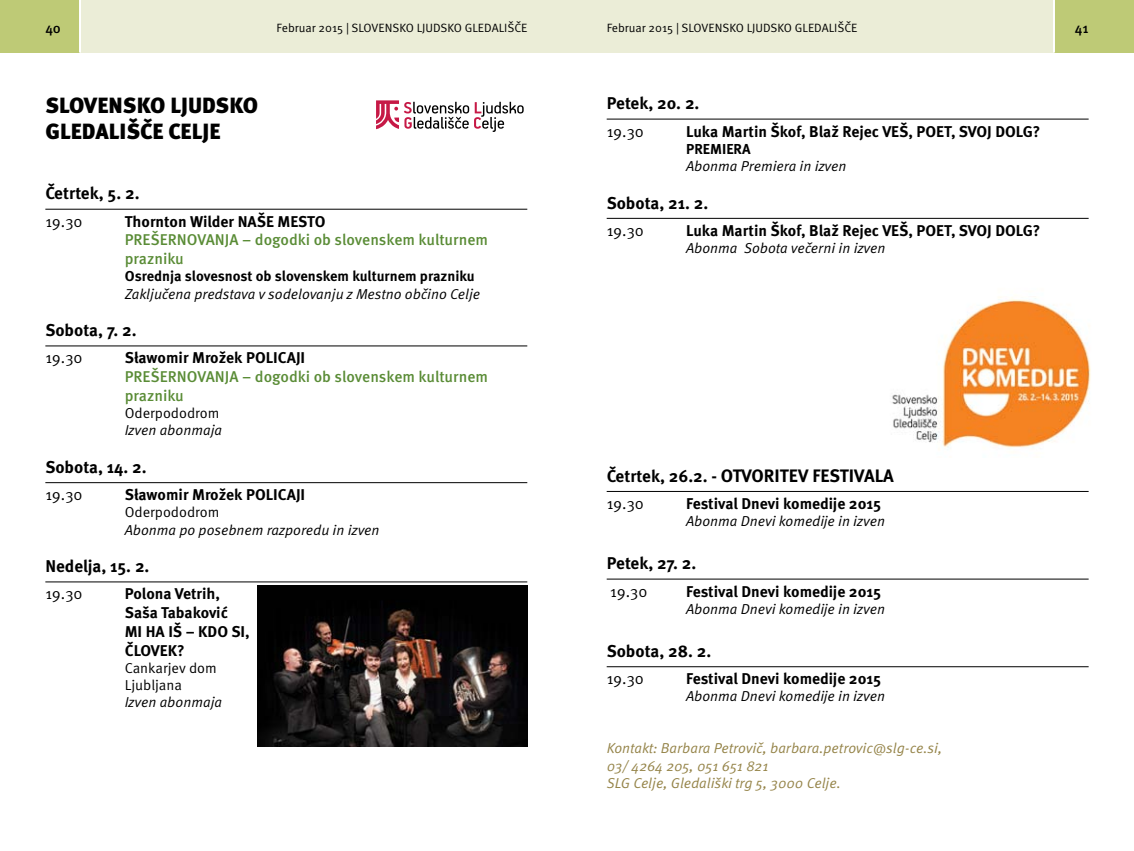
<style>
.page{position:relative;width:1134px;height:851px;background:#fff}
.page>*{position:absolute;margin:0;border:0;box-sizing:border-box;transform-origin:0 0}
.t1{font:900 22px/26.4px "Meta Pro";color:#000}
.t2{font:700 18px "Meta Pro";color:#000}
.t3{font:700 17px "Meta Pro";color:#000}
.t4{font:700 15.6px/18.8px "Meta Pro";color:#000}
.t5{font:500 15.6px/18.8px "Meta Pro";color:#5a8c36}
.t6{font:15.6px "Meta Pro";letter-spacing:-.005em;color:#000}
.t7{font:italic 14.4px "Meta Pro";color:#000}
.t8{font:italic 14.4px/17.2px "Meta Pro";color:#958449}
.t9{font:700 14.4px "Meta Pro";color:#000}
.t10{font:14.4px/17.2px "Meta Pro";color:#000}
.t11{font:500 14px "Meta Pro";color:#000}
.t12{font:12px "Meta Pro";color:#000}
.s1{font-size:17px}
</style>
<div class="page">
<hr style="left:607px;top:119px;width:482px;height:1px;background:#000">
<hr style="left:607px;top:218px;width:482px;height:1px;background:#000">
<img style="left:892px;top:297px;width:199px;height:153px">
<div style="left:0;top:0;width:567px;height:53px;background:#ebedd7"></div>
<div style="left:0;top:0;width:79px;height:53px;background:#beca76"></div>
<div style="left:567px;top:0;width:567px;height:53px;background:#ebedd7"></div>
<div style="left:1055px;top:0;width:79px;height:53px;background:#beca76"></div>
<hr style="left:45px;top:209px;width:482px;height:1px;background:#000">
<hr style="left:45px;top:345px;width:482px;height:1px;background:#000">
<hr style="left:45px;top:482px;width:482px;height:1px;background:#000">
<hr style="left:45px;top:581px;width:482px;height:1px;background:#000">
<svg style="left:376px;top:100px;width:148px;height:32px"></svg>
<hr style="left:607px;top:491px;width:482px;height:1px;background:#000">
<hr style="left:607px;top:578px;width:482px;height:1px;background:#000">
<hr style="left:607px;top:666px;width:482px;height:1px;background:#000">
<hr style="left:79px;top:0;width:2px;height:53px;background:#fff">
<hr style="left:1053px;top:0;width:2px;height:53px;background:#fff">
<img style="left:257px;top:585px;width:270px;height:161px">
<p class="t11" style="left:45px;top:20px;width:17px">40</p>
<p class="t12" style="left:277px;top:20px;width:252px">Februar 2015 | SLOVENSKO LJUDSKO GLEDALIŠČE</p>
<p class="t12" style="left:607px;top:20px;width:252px">Februar 2015 | SLOVENSKO LJUDSKO GLEDALIŠČE</p>
<p class="t11" style="left:1075px;top:20px;width:15px">41</p>
<h1 class="t1" style="left:45px;top:93px;width:214px">SLOVENSKO LJUDSKO<br>GLEDALIŠČE CELJE</h1>
<p class="t3" style="left:45px;top:183px;width:96px">Četrtek, 5. 2.</p>
<p class="t6" style="left:45px;top:211px;width:39px">19.30</p>
<p class="t4" style="left:125px;top:212px;width:202px">Thornton Wilder NAŠE MESTO</p>
<p class="t5" style="left:125px;top:231px;width:365px">PREŠERNOVANJA – dogodki ob slovenskem kulturnem prazniku</p>
<p class="t9" style="left:125px;top:267px;width:352px">Osrednja slovesnost ob slovenskem kulturnem prazniku</p>
<p class="t7" style="left:125px;top:284px;width:357px">Zaključena predstava v sodelovanju z Mestno občino Celje</p>
<p class="t3" style="left:45px;top:319px;width:93px">Sobota, 7. 2.</p>
<p class="t6" style="left:45px;top:348px;width:39px">19.30</p>
<p class="t4" style="left:125px;top:349px;width:182px">Sławomir Mrožek POLICAJI</p>
<p class="t5" style="left:125px;top:367px;width:365px">PREŠERNOVANJA – dogodki ob slovenskem kulturnem prazniku</p>
<p class="t10" style="left:125px;top:405px;width:96px">Oderpododrom</p>
<p class="t7" style="left:125px;top:421px;width:99px">Izven abonmaja</p>
<p class="t3" style="left:45px;top:456px;width:103px">Sobota, 14. 2.</p>
<p class="t6" style="left:45px;top:484px;width:39px">19.30</p>
<p class="t4" style="left:125px;top:485px;width:182px">Sławomir Mrožek POLICAJI</p>
<p class="t10" style="left:125px;top:504px;width:96px">Oderpododrom</p>
<p class="t7" style="left:125px;top:520px;width:256px">Abonma po posebnem razporedu in izven</p>
<p class="t3" style="left:45px;top:555px;width:106px">Nedelja, 15. 2.</p>
<p class="t6" style="left:45px;top:584px;width:39px">19.30</p>
<p class="t4" style="left:125px;top:585px;width:127px">Polona Vetrih,<br>Saša Tabaković<br>MI HA IŠ – KDO SI,<br>ČLOVEK?</p>
<p class="t10" style="left:125px;top:659px;width:94px">Cankarjev dom<br>Ljubljana</p>
<p class="t7" style="left:125px;top:693px;width:99px">Izven abonmaja</p>
<p class="t3" style="left:607px;top:93px;width:94px">Petek, 20. 2.</p>
<p class="t6" style="left:607px;top:121px;width:39px">19.30</p>
<p class="t4" style="left:686px;top:122px;width:356px">Luka Martin Škof, Blaž Rejec VEŠ, POET, SVOJ DOLG?</p>
<p class="t9" style="left:686px;top:140px;width:66px">PREMIERA</p>
<p class="t7" style="left:686px;top:157px;width:162px">Abonma Premiera in izven</p>
<p class="t3" style="left:607px;top:192px;width:103px">Sobota, 21. 2.</p>
<p class="t6" style="left:607px;top:220px;width:39px">19.30</p>
<p class="t4" style="left:686px;top:221px;width:356px">Luka Martin Škof, Blaž Rejec VEŠ, POET, SVOJ DOLG?</p>
<p class="t7" style="left:686px;top:239px;width:201px">Abonma Sobota večerni in izven</p>
<p class="t2" style="left:607px;top:464px;width:289px"><span class="s1">Četrtek, 26.2. -</span> OTVORITEV FESTIVALA</p>
<p class="t6" style="left:607px;top:493px;width:39px">19.30</p>
<p class="t4" style="left:686px;top:494px;width:197px">Festival Dnevi komedije 2015</p>
<p class="t7" style="left:686px;top:512px;width:200px">Abonma Dnevi komedije in izven</p>
<p class="t3" style="left:607px;top:552px;width:91px">Petek, 27. 2.</p>
<p class="t6" style="left:610px;top:581px;width:39px">19.30</p>
<p class="t4" style="left:686px;top:582px;width:197px">Festival Dnevi komedije 2015</p>
<p class="t7" style="left:686px;top:599px;width:200px">Abonma Dnevi komedije in izven</p>
<p class="t3" style="left:607px;top:640px;width:106px">Sobota, 28. 2.</p>
<p class="t6" style="left:607px;top:668px;width:39px">19.30</p>
<p class="t4" style="left:686px;top:669px;width:197px">Festival Dnevi komedije 2015</p>
<p class="t7" style="left:686px;top:687px;width:200px">Abonma Dnevi komedije in izven</p>
<p class="t8" style="left:607px;top:740px;width:337px">Kontakt: Barbara Petrovič, barbara.petrovic@slg-ce.si,<br>03/ 4264 205, 051 651 821<br>SLG Celje, Gledališki trg 5, 3000 Celje.</p>
</div>
